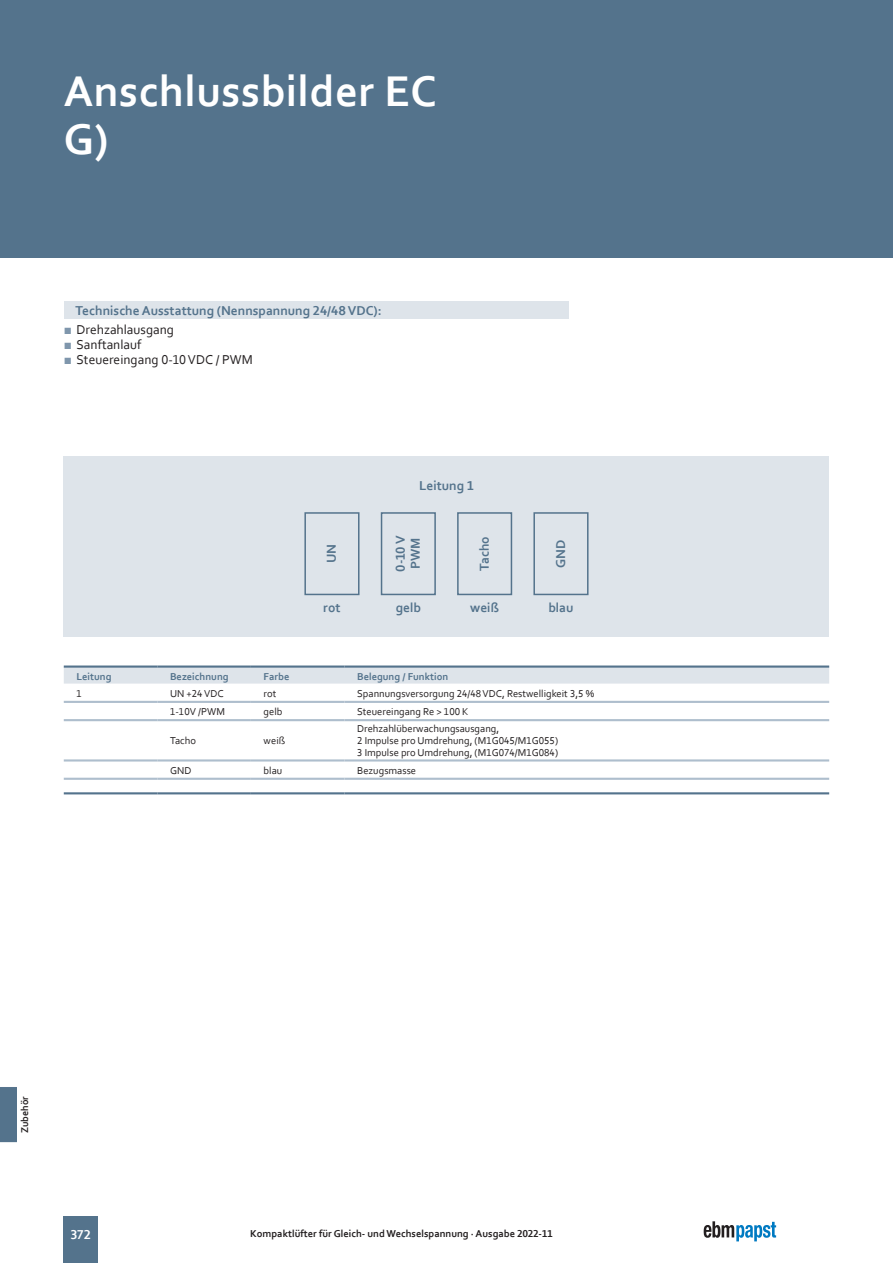
<style>
.page{position:relative;width:893px;height:1263px;background:#fff}
.page>*{position:absolute;margin:0;border:0;box-sizing:border-box;transform-origin:0 0}
.t1{font:700 45px/48px "Corbel";letter-spacing:.01em;color:#fff}
.t2{font:700 13.5px/15px "Corbel";color:#54738c}
.t3{font:13.5px "Corbel";color:#231f20}
.t4{font:700 13.5px "Corbel";color:#fff}
.t5{font:10.5px/12px "Corbel";color:#231f20}
.t6{font:700 10.5px "Corbel";color:#231f20}
.t7{font:700 10.5px "Corbel";color:#54738c}
.t8{font:700 10.35px "Corbel";color:#231f20}
.s1{font-family:"Arial";font-weight:700;color:#7f96ac}
</style>
<div class="page">
<svg style="left:704px;top:1221px;width:72px;height:20px"></svg>
<div style="left:64px;top:1216px;width:34px;height:47px;background:#54738c"></div>
<div style="left:0;top:1086px;width:17px;height:57px;background:#54738c"></div>
<svg style="left:0;top:1086px;width:17px;height:1px"></svg>
<svg style="left:0;top:1142px;width:17px;height:1px"></svg>
<div style="left:0;top:0;width:893px;height:257px;background:#54738c"></div>
<div style="left:64px;top:668px;width:765px;height:16px;background:#dee4ea"></div>
<hr style="left:64px;top:792px;width:93px;height:2px;background:#54738c">
<hr style="left:157px;top:792px;width:94px;height:2px;background:#54738c">
<hr style="left:251px;top:792px;width:93px;height:2px;background:#54738c">
<hr style="left:344px;top:792px;width:485px;height:2px;background:#54738c">
<hr style="left:64px;top:665px;width:93px;height:3px;background:#54738c">
<hr style="left:157px;top:665px;width:94px;height:3px;background:#54738c">
<hr style="left:251px;top:665px;width:93px;height:3px;background:#54738c">
<hr style="left:344px;top:665px;width:485px;height:3px;background:#54738c">
<hr style="left:64px;top:701px;width:93px;height:2px;background:#aebecd">
<hr style="left:157px;top:701px;width:94px;height:2px;background:#aebecd">
<hr style="left:251px;top:701px;width:93px;height:2px;background:#aebecd">
<hr style="left:344px;top:701px;width:485px;height:2px;background:#aebecd">
<hr style="left:64px;top:719px;width:93px;height:2px;background:#aebecd">
<hr style="left:157px;top:719px;width:94px;height:2px;background:#aebecd">
<hr style="left:251px;top:719px;width:93px;height:2px;background:#aebecd">
<hr style="left:344px;top:719px;width:485px;height:2px;background:#aebecd">
<hr style="left:64px;top:759px;width:93px;height:2px;background:#aebecd">
<hr style="left:157px;top:759px;width:94px;height:2px;background:#aebecd">
<hr style="left:251px;top:759px;width:93px;height:2px;background:#aebecd">
<hr style="left:344px;top:759px;width:485px;height:2px;background:#aebecd">
<hr style="left:64px;top:778px;width:93px;height:2px;background:#aebecd">
<hr style="left:157px;top:778px;width:94px;height:2px;background:#aebecd">
<hr style="left:251px;top:778px;width:93px;height:2px;background:#aebecd">
<hr style="left:344px;top:778px;width:485px;height:2px;background:#aebecd">
<div style="left:64px;top:302px;width:504px;height:17px;background:#dee4ea"></div>
<div style="left:64px;top:456px;width:765px;height:181px;background:#dee4ea"></div>
<div style="left:304px;top:512px;width:55px;height:83px;border:2px solid #54738c"></div>
<div style="left:381px;top:512px;width:55px;height:83px;border:2px solid #54738c"></div>
<div style="left:457px;top:512px;width:55px;height:83px;border:2px solid #54738c"></div>
<div style="left:533px;top:512px;width:55px;height:83px;border:2px solid #54738c"></div>
<h1 class="t1" style="left:64px;top:66px;width:375px">Anschlussbilder EC<br>G)</h1>
<p class="t2" style="left:75px;top:303px;width:308px">Technische Ausstattung (Nennspannung 24/48 VDC):</p>
<p class="t3" style="left:64px;top:322px;width:112px"><span class="s1">■</span> Drehzahlausgang</p>
<p class="t3" style="left:64px;top:337px;width:79px"><span class="s1">■</span> Sanftanlauf</p>
<p class="t3" style="left:64px;top:352px;width:191px"><span class="s1">■</span> Steuereingang 0-10 VDC / PWM</p>
<p class="t2" style="left:324px;top:563px;width:21px;rotate:-90deg">UN</p>
<p class="t2" style="left:323px;top:600px;width:19px">rot</p>
<p class="t2" style="left:419px;top:478px;width:56px">Leitung 1</p>
<p class="t2" style="left:392px;top:571px;width:37px;rotate:-90deg">0-10 V<br>PWM</p>
<p class="t2" style="left:396px;top:600px;width:27px">gelb</p>
<p class="t2" style="left:476px;top:571px;width:36px;rotate:-90deg">Tacho</p>
<p class="t2" style="left:470px;top:600px;width:30px">weiß</p>
<p class="t2" style="left:553px;top:568px;width:30px;rotate:-90deg">GND</p>
<p class="t2" style="left:548px;top:600px;width:27px">blau</p>
<p class="t7" style="left:77px;top:669px;width:36px">Leitung</p>
<p class="t7" style="left:170px;top:669px;width:60px">Bezeichnung</p>
<p class="t7" style="left:264px;top:669px;width:27px">Farbe</p>
<p class="t7" style="left:357px;top:669px;width:93px">Belegung / Funktion</p>
<p class="t5" style="left:77px;top:687px;width:7px">1</p>
<p class="t5" style="left:170px;top:687px;width:55px">UN +24 VDC</p>
<p class="t5" style="left:264px;top:687px;width:14px">rot</p>
<p class="t5" style="left:357px;top:687px;width:238px">Spannungsversorgung 24/48 VDC, Restwelligkeit 3,5 %</p>
<p class="t5" style="left:170px;top:705px;width:56px">1-10V /PWM</p>
<p class="t5" style="left:264px;top:705px;width:20px">gelb</p>
<p class="t5" style="left:357px;top:705px;width:113px">Steuereingang Re &gt; 100 K</p>
<p class="t5" style="left:170px;top:734px;width:27px">Tacho</p>
<p class="t5" style="left:264px;top:734px;width:23px">weiß</p>
<p class="t5" style="left:357px;top:722px;width:202px">Drehzahlüberwachungsausgang,<br>2 Impulse pro Umdrehung, (M1G045/M1G055)<br>3 Impulse pro Umdrehung, (M1G074/M1G084)</p>
<p class="t5" style="left:170px;top:764px;width:23px">GND</p>
<p class="t5" style="left:264px;top:764px;width:20px">blau</p>
<p class="t5" style="left:357px;top:764px;width:60px">Bezugsmasse</p>
<p class="t8" style="left:18px;top:1133px;width:38px;rotate:-90deg">Zubehör</p>
<p class="t4" style="left:71px;top:1226px;width:21px">372</p>
<p class="t6" style="left:250px;top:1227px;width:304px">Kompaktlüfter für Gleich- und Wechselspannung · Ausgabe 2022-11</p>
</div>
